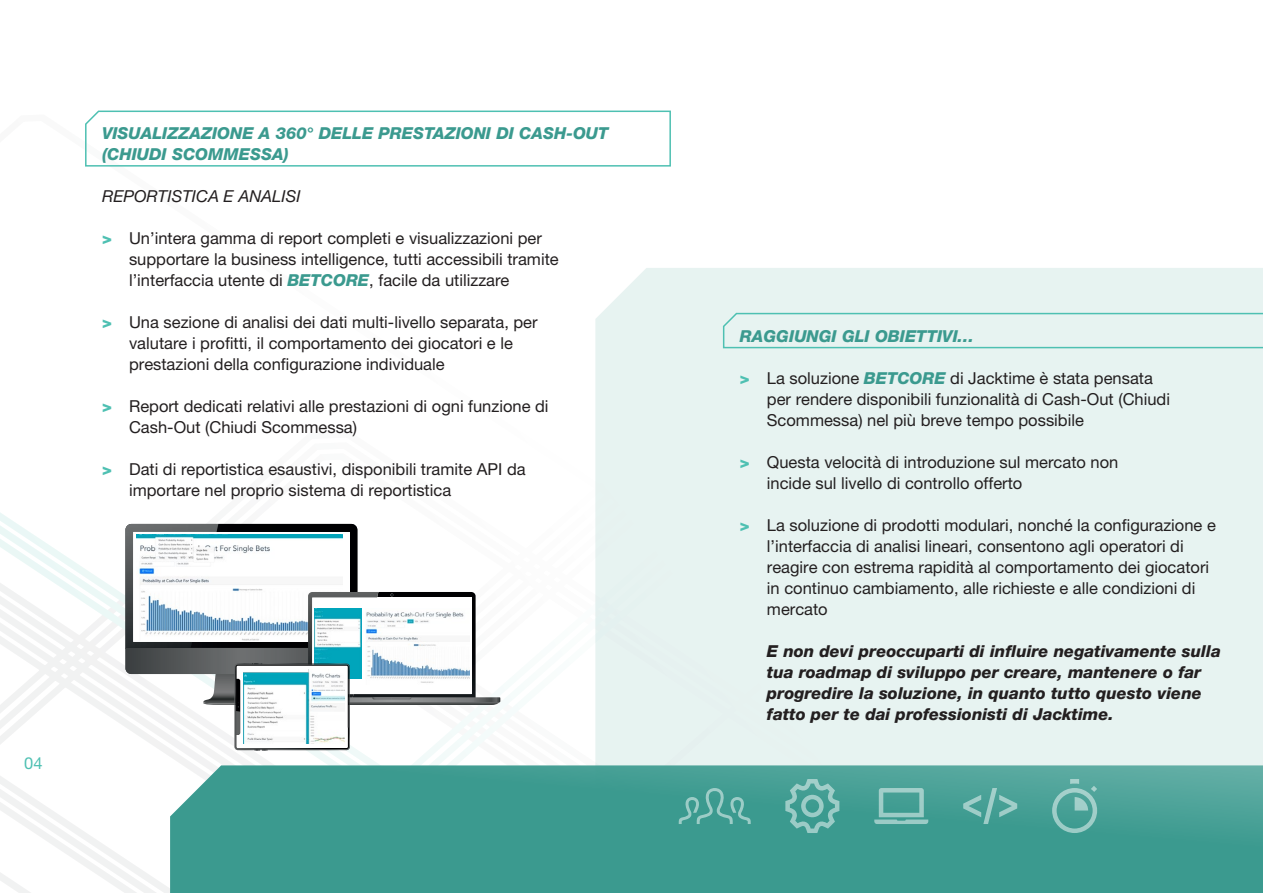
<style>
.page{position:relative;width:1263px;height:893px;background:#fff}
.page>*{position:absolute;margin:0;border:0;box-sizing:border-box;transform-origin:0 0}
.t1{font:16.5px/21px "Helvetica Neue LT Pro";color:#231f20}
.t2{font:italic 800 16.5px/21px "Helvetica Neue LT Pro";color:#231f20}
.t3{font:italic 800 16.5px/21px "Helvetica Neue LT Pro";color:#3b9a8f}
.t4{font:italic 16.5px "Helvetica Neue LT Pro";color:#231f20}
.t5{font:16.5px "Helvetica Neue LT Pro";color:#4ec0b2}
.s1{font-weight:800;font-style:italic;color:#4ec0b2}
.s2{font-weight:800;font-style:italic;color:#3b9a8f}
</style>
<div class="page">
<svg style="left:0;top:513px;width:501px;height:380px"></svg>
<div style="left:595px;top:268px;width:668px;height:497px;background:#e7f3f1"></div>
<svg style="left:170px;top:765px;width:1093px;height:128px;background:#419d92"></svg>
<svg style="left:722px;top:311px;width:541px;height:38px;background:#daeeeb"></svg>
<svg style="left:85px;top:110px;width:586px;height:57px"></svg>
<svg style="left:125px;top:524px;width:375px;height:227px"></svg>
<img style="left:244px;top:670px;width:100px;height:74px">
<svg style="left:874px;top:788px;width:54px;height:36px;background:#68b0a8"></svg>
<svg style="left:785px;top:779px;width:54px;height:54px;background:#61ada5"></svg>
<svg style="left:1052px;top:779px;width:45px;height:54px;background:#65afa6"></svg>
<svg style="left:679px;top:788px;width:72px;height:36px;background:#52a69c"></svg>
<svg style="left:963px;top:788px;width:54px;height:36px;background:#5caaa1"></svg>
<p class="t3" style="left:102px;top:123px;width:508px">VISUALIZZAZIONE A 360° DELLE PRESTAZIONI DI CASH-OUT (CHIUDI SCOMMESSA)</p>
<p class="t4" style="left:102px;top:187px;width:200px">REPORTISTICA E ANALISI</p>
<p class="t1" style="left:129px;top:228px;width:431px;text-indent:-27px"><span class="s1">&gt;</span> Un’intera gamma di report completi e visualizzazioni per supportare la business intelligence, tutti accessibili tramite l’interfaccia utente di <span class="s2">BETCORE</span>, facile da utilizzare</p>
<p class="t1" style="left:129px;top:312px;width:410px;text-indent:-27px"><span class="s1">&gt;</span> Una sezione di analisi dei dati multi-livello separata, per valutare i profitti, il comportamento dei giocatori e le prestazioni della configurazione individuale</p>
<p class="t1" style="left:129px;top:396px;width:421px;text-indent:-27px"><span class="s1">&gt;</span> Report dedicati relativi alle prestazioni di ogni funzione di<br>Cash-Out (Chiudi Scommessa)</p>
<p class="t1" style="left:129px;top:459px;width:398px;text-indent:-27px"><span class="s1">&gt;</span> Dati di reportistica esaustivi, disponibili tramite API da importare nel proprio sistema di reportistica</p>
<p class="t5" style="left:24px;top:753px;width:20px">04</p>
<p class="t3" style="left:740px;top:325px;width:236px">RAGGIUNGI GLI OBIETTIVI…</p>
<p class="t1" style="left:767px;top:367px;width:405px;text-indent:-27px"><span class="s1">&gt;</span> La soluzione <span class="s2">BETCORE</span> di Jacktime è stata pensata per rendere disponibili funzionalità di Cash-Out (Chiudi<br>Scommessa) nel più breve tempo possibile</p>
<p class="t1" style="left:767px;top:451px;width:353px;text-indent:-27px"><span class="s1">&gt;</span> Questa velocità di introduzione sul mercato non incide sul livello di controllo offerto</p>
<p class="t1" style="left:767px;top:514px;width:450px;text-indent:-27px"><span class="s1">&gt;</span> La soluzione di prodotti modulari, nonché la configurazione e l’interfaccia di analisi lineari, consentono agli operatori di reagire con estrema rapidità al comportamento dei giocatori in continuo cambiamento, alle richieste e alle condizioni di mercato</p>
<p class="t2" style="left:767px;top:640px;width:455px">E non devi preoccuparti di influire negativamente sulla tua roadmap di sviluppo per creare, mantenere o far progredire la soluzione, in quanto tutto questo viene fatto per te dai professionisti di Jacktime.</p>
</div>
